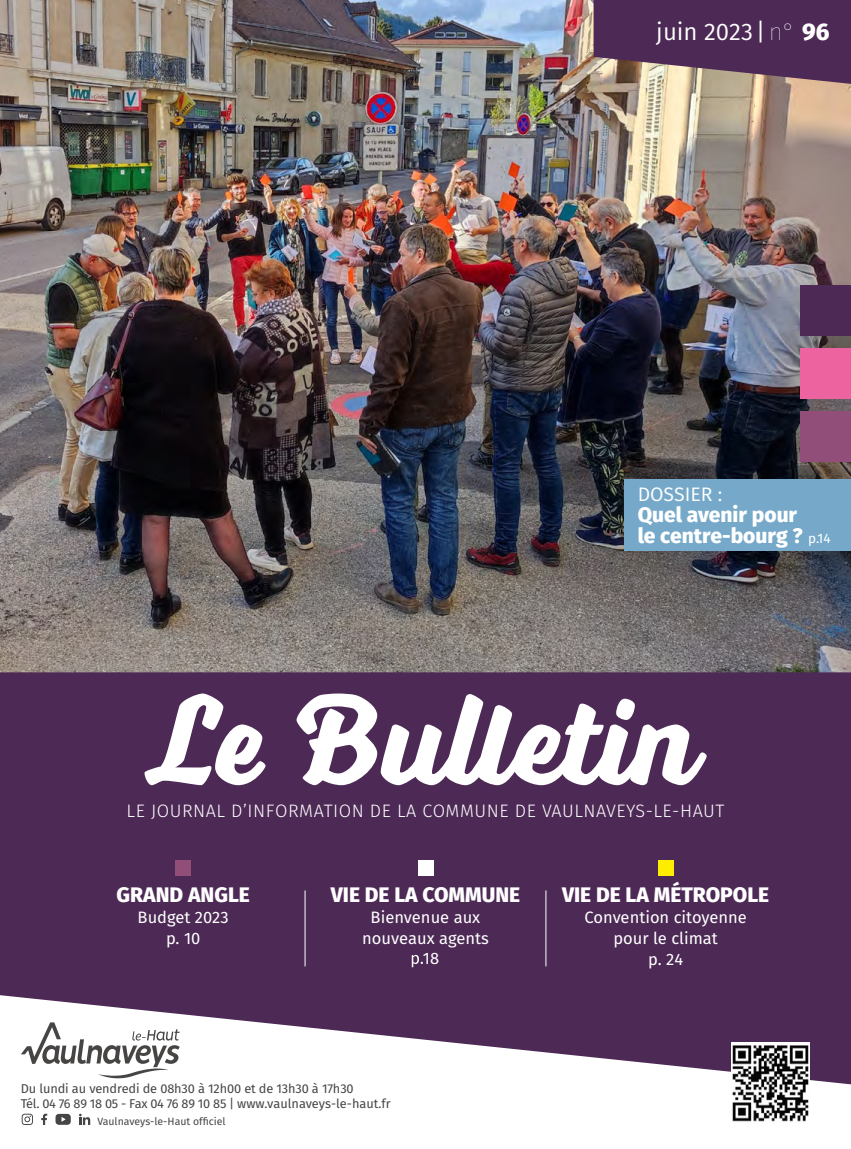
<style>
.page{position:relative;width:851px;height:1149px;background:#fff}
.page>*{position:absolute;margin:0;border:0;box-sizing:border-box;transform-origin:0 0}
.t1{font:700 129px "Voltage";color:#fff}
.t2{font:24px "Fira Sans";color:#fff}
.t3{font:800 21px/21.1px "Fira Sans";color:#fff}
.t4{font:19.5px "Fira Sans";color:#fff}
.t5{font:300 18px "Fira Sans";letter-spacing:.03em;color:#fff}
.t6{font:16.5px/21px "Fira Sans";color:#fff;text-align:center}
.t7{font:12.75px/15px "Fira Sans";letter-spacing:-.01em;color:#464544}
.t8{font:10.5px "Fira Sans";color:#464544}
.s1{font-weight:100}
.s2{font-weight:800}
.s3{font-weight:400;font-size:13.5px}
</style>
<div class="page">
<img style="left:0;top:0;width:850px;height:672px">
<svg style="left:0;top:672px;width:850px;height:411px;background:#5b3a63"></svg>
<svg style="left:411px;top:954px;width:12px;height:13px"></svg>
<hr style="left:304px;top:890px;width:1px;height:76px;background:#fff">
<hr style="left:545px;top:890px;width:1px;height:76px;background:#fff">
<div style="left:175px;top:860px;width:16px;height:16px;background:#914e78"></div>
<div style="left:417px;top:860px;width:16px;height:16px;background:#fff"></div>
<div style="left:657px;top:860px;width:16px;height:16px;background:#ffed00"></div>
<div style="left:624px;top:478px;width:226px;height:72px;background:#76a9c9"></div>
<div style="left:800px;top:411px;width:50px;height:50px;background:#914e78"></div>
<div style="left:800px;top:348px;width:50px;height:50px;background:#ec63a0"></div>
<div style="left:800px;top:285px;width:50px;height:50px;background:#4d2955"></div>
<svg style="left:593px;top:0;width:257px;height:84px;background:#5f3e5f"></svg>
<img style="left:731px;top:1041px;width:78px;height:81px">
<svg style="left:21px;top:1022px;width:159px;height:55px"></svg>
<svg style="left:55px;top:1113px;width:16px;height:11px"></svg>
<svg style="left:79px;top:1113px;width:11px;height:11px"></svg>
<svg style="left:22px;top:1113px;width:11px;height:11px"></svg>
<svg style="left:41px;top:1113px;width:6px;height:11px"></svg>
<h2 class="t2" style="left:656px;top:14px;width:175px">juin 2023 |<span class="s1">n°</span> <span class="s2">96</span></h2>
<h3 class="t4" style="left:637px;top:480px;width:86px">DOSSIER :</h3>
<h3 class="t3" style="left:637px;top:503px;width:194px">Quel avenir pour<br>le centre-bourg ? <span class="s3">p.14</span></h3>
<h1 class="t1" style="left:151px;top:663px;width:549px">Le Bulletin</h1>
<h3 class="t5" style="left:127px;top:798px;width:599px">LE JOURNAL D’INFORMATION DE LA COMMUNE DE VAULNAVEYS-LE-HAUT</h3>
<h3 class="t3" style="left:116px;top:883px;width:135px">GRAND ANGLE</h3>
<p class="t6" style="left:138px;top:906px;width:93px">Budget 2023 p. 10</p>
<h3 class="t3" style="left:331px;top:883px;width:191px">VIE DE LA COMMUNE</h3>
<p class="t6" style="left:370px;top:906px;width:111px">Bienvenue aux</p>
<p class="t6" style="left:362px;top:927px;width:128px">nouveaux agents</p>
<p class="t6" style="left:423px;top:947px;width:18px">18</p>
<h3 class="t3" style="left:562px;top:883px;width:209px">VIE DE LA MÉTROPOLE</h3>
<p class="t6" style="left:584px;top:906px;width:164px">Convention citoyenne pour le climat<br>p. 24</p>
<p class="t7" style="left:21px;top:1080px;width:371px">Du lundi au vendredi de 08h30 à 12h00 et de 13h30 à 17h30<br>Tél. 04 76 89 18 05 - Fax 04 76 89 10 85 | www.vaulnaveys-le-haut.fr</p>
<p class="t8" style="left:97px;top:1113px;width:130px">Vaulnaveys-le-Haut officiel</p>
</div>
